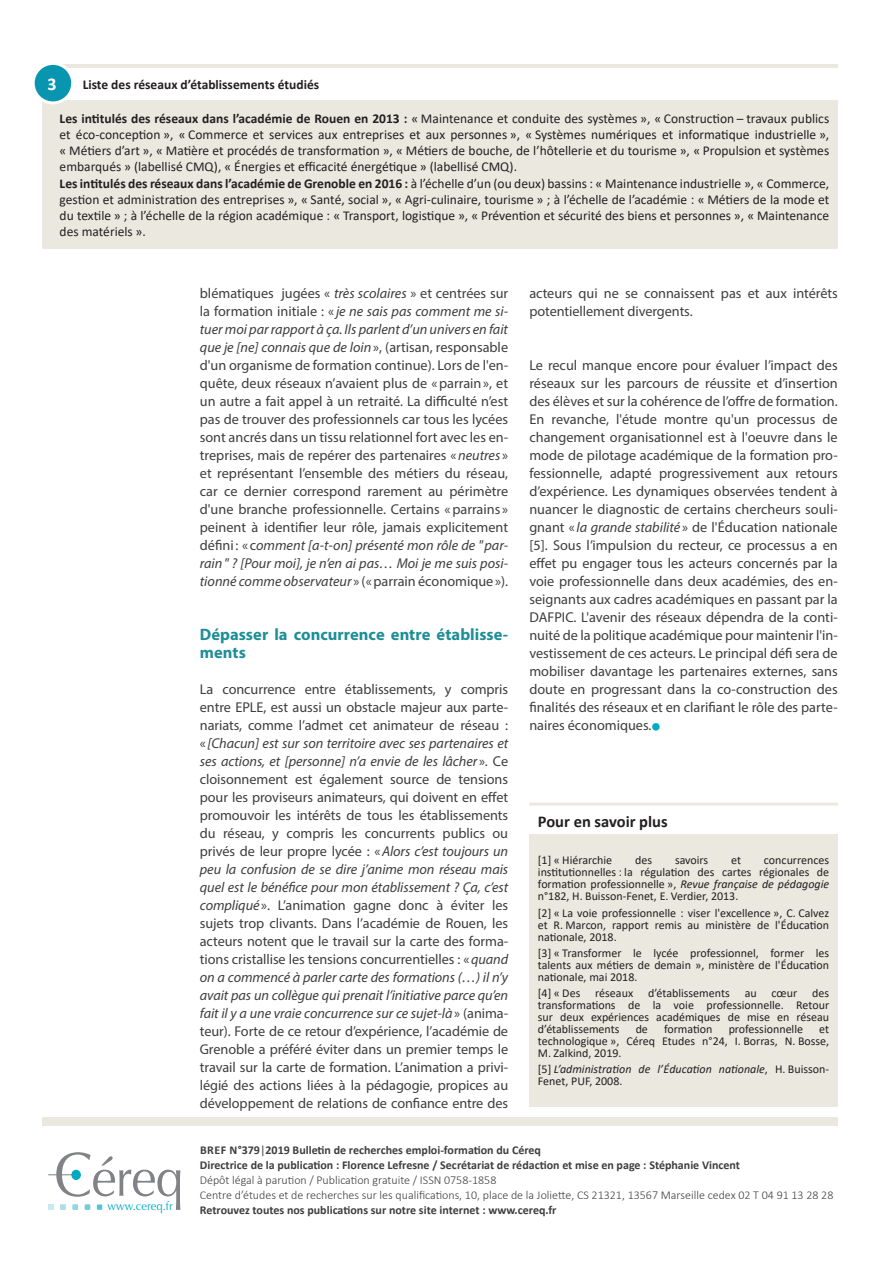
<style>
.page{position:relative;width:893px;height:1263px;background:#fff}
.page>*{position:absolute;margin:0;border:0;box-sizing:border-box;transform-origin:0 0}
.t1{font:62.25px "Optima";color:#808285;scale:.93 1}
.t2{font:53.85px "Optima";color:#808285;scale:.93 1}
.t3{font:28.5px "Minion Pro";color:#00abc1}
.TEXTEENCADRE{font:700 18px "Calibri";color:#fff}
.TEXTE{font:700 16.5px/18px "Myriad Pro";color:#1d8e98}
.ENSAVOIRPLUS_TITRE{font:700 16.5px "Calibri";color:#231f20}
.TEXTE-2{font:14.25px/18px "Myriad Pro";color:#3e3e3f;text-align:justify}
.INTERTITRES{font:14.25px/18px "Myriad Pro";letter-spacing:-.005em;color:#3e3e3f;text-align:justify}
.TEXTEENCADRE-2{font:13.5px/16.2px "Calibri";color:#231f20;text-align:justify}
.TEXTEENCADRE-3{font:700 13.5px "Calibri";color:#231f20}
.BIBLIO{font:12px/12px "Calibri";color:#231f20;text-align:justify}
.t4{font:700 12px "Calibri";color:#3e3e3f}
.t5{font:300 12px "Calibri";color:#3e3e3f}
.BIBLIO-2{font:italic 12px/12px "Calibri";color:#231f20}
.t6{font:12px "Optima";color:#00abc1;scale:.93 1}
.s1{font-weight:700}
.s2{font-style:italic}
.s3{font-weight:400}
.s4{font-style:normal}
</style>
<div class="page">
<svg style="left:48px;top:1174px;width:23px;height:1px"></svg>
<div style="left:71px;top:1170px;width:10px;height:10px;background:#00abc1;border-radius:50%"></div>
<svg style="left:48px;top:1204px;width:6px;height:6px"></svg>
<svg style="left:60px;top:1204px;width:6px;height:6px"></svg>
<svg style="left:72px;top:1204px;width:6px;height:6px"></svg>
<svg style="left:85px;top:1204px;width:5px;height:6px"></svg>
<svg style="left:97px;top:1204px;width:5px;height:6px"></svg>
<div style="left:43px;top:1117px;width:795px;height:9px;background:#ebe8e0"></div>
<div style="left:529px;top:822px;width:309px;height:285px;background:#ebe8e0"></div>
<div style="left:529px;top:808px;width:309px;height:25px;background:#fff"></div>
<hr style="left:529px;top:803px;width:309px;height:3px;background:#ebe8e0">
<div style="left:43px;top:64px;width:795px;height:185px;background:#ebe8e0"></div>
<div style="left:43px;top:68px;width:795px;height:32px;background:#fff"></div>
<div style="left:33px;top:63px;width:40px;height:40px;background:#0895b0;border-radius:50%"></div>
<div style="left:32px;top:62px;width:42px;height:42px;border:3px solid #fff;border-radius:50%"></div>
<p class="TEXTEENCADRE" style="left:47px;top:71px;width:11px">3</p>
<p class="TEXTEENCADRE-3" style="left:83px;top:75px;width:238px">Liste des réseaux d’établissements étudiés</p>
<p class="TEXTEENCADRE-2" style="left:60px;top:110px;width:771px"><span class="s1">Les intitulés des réseaux dans l’académie de Rouen en 2013 :</span> « Maintenance et conduite des systèmes », « Construction – travaux publics et éco-conception », « Commerce et services aux entreprises et aux personnes », « Systèmes numériques et informatique industrielle », « Métiers d’art », « Matière et procédés de transformation », « Métiers de bouche, de l’hôtellerie et du tourisme », « Propulsion et systèmes embarqués » (labellisé CMQ), « Énergies et efficacité énergétique » (labellisé CMQ).</p>
<p class="TEXTEENCADRE-2" style="left:60px;top:175px;width:771px"><span class="s1">Les intitulés des réseaux dans l’académie de Grenoble en 2016 :</span> à l’échelle d’un (ou deux) bassins : « Maintenance industrielle », « Commerce, gestion et administration des entreprises », « Santé, social », « Agri-culinaire, tourisme » ; à l’échelle de l’académie : « Métiers de la mode et du textile » ; à l’échelle de la région académique : « Transport, logistique », « Prévention et sécurité des biens et personnes », « Maintenance des matériels ».</p>
<p class="t1" style="left:54px;top:1138px;width:43px">C</p>
<p class="t2" style="left:91px;top:1146px;width:100px">éreq</p>
<p class="t6" style="left:107px;top:1199px;width:72px">www.cereq.fr</p>
<p class="TEXTE-2" style="left:200px;top:284px;width:310px">blématiques jugées « <span class="s2">très scolaires</span> » et centrées sur la formation initiale : « <span class="s2">je ne sais pas comment me si&shy;tuer moi par rapport à ça. Ils parlent d’un univers en fait que je [ne] connais que de loin</span>», (artisan, responsable d'un organisme de formation continue). Lors de l'en&shy;quête, deux réseaux n’avaient plus de «parrain», et un autre a fait appel à un retraité. La difficulté n’est pas de trouver des professionnels car tous les lycées sont ancrés dans un tissu relationnel fort avec les en&shy;treprises, mais de repérer des partenaires «<span class="s2">neutres</span> » et représentant l’ensemble des métiers du réseau, car ce dernier correspond rarement au périmètre d'une branche professionnelle. Certains «parrains » peinent à identifier leur rôle, jamais explicitement défini : « c<span class="s2">omment [a-t-on] présenté mon rôle de "par&shy;rain" ? [Pour moi], je n’en ai pas… Moi je me suis posi&shy;tionné comme observateur</span> » («parrain économique»).</p>
<p class="TEXTE" style="left:200px;top:625px;width:310px">Dépasser la concurrence entre établisse&shy;ments</p>
<p class="INTERTITRES" style="left:200px;top:680px;width:310px">La concurrence entre établissements, y compris entre EPLE, est aussi un obstacle majeur aux parte&shy;nariats, comme l’admet cet animateur de réseau : « <span class="s2">[Chacun] est sur son territoire avec ses partenaires et ses actions, et [personne] n’a envie de les lâcher</span> ». Ce cloisonnement est également source de tensions pour les proviseurs animateurs, qui doivent en effet promouvoir les intérêts de tous les établissements du réseau, y compris les concurrents publics ou privés de leur propre lycée : «<span class="s2">Alors c’est toujours un peu la confusion de se dire j’anime mon réseau mais quel est le bénéfice pour mon établissement ? Ça, c’est compliqué</span> ». L’animation gagne donc à éviter les sujets trop clivants. Dans l’académie de Rouen, les acteurs notent que le travail sur la carte des forma&shy;tions cristallise les tensions concurrentielles : «<span class="s2">quand on a commencé à parler carte des formations (…) il n’y avait pas un collègue qui prenait l’initiative parce qu’en fait il y a une vraie concurrence sur ce sujet-là</span>» (anima&shy;teur). Forte de ce retour d’expérience, l’académie de Grenoble a préféré éviter dans un premier temps le travail sur la carte de formation. L’animation a privi&shy;légié des actions liées à la pédagogie, propices au développement de relations de confiance entre des</p>
<p class="t4" style="left:200px;top:1142px;width:342px">BREF N°379<span class="s3">|</span>2019 Bulletin de recherches emploi-formation du Céreq</p>
<p class="t4" style="left:200px;top:1157px;width:542px">Directrice de la publication : Florence Lefresne / Secrétariat de rédaction et mise en page : Stéphanie Vincent</p>
<p class="t5" style="left:200px;top:1173px;width:298px">Dépôt légal à parution / Publication gratuite / ISSN 0758-1858</p>
<p class="t5" style="left:200px;top:1188px;width:635px">Centre d’études et de recherches sur les qualifications, 10, place de la Joliette, CS 21321, 13567 Marseille cedex 02 T 04 91 13 28 28</p>
<p class="INTERTITRES" style="left:529px;top:284px;width:310px">acteurs qui ne se connaissent pas et aux intérêts potentiellement divergents.</p>
<p class="TEXTE-2" style="left:529px;top:356px;width:310px">Le recul manque encore pour évaluer l’impact des réseaux sur les parcours de réussite et d’insertion des élèves et sur la cohérence de l’offre de formation.<br>En revanche, l'étude montre qu'un processus de changement organisationnel est à l'oeuvre dans le mode de pilotage académique de la formation pro&shy;fessionnelle, adapté progressivement aux retours d’expérience. Les dynamiques observées tendent à nuancer le diagnostic de certains chercheurs souli&shy;gnant « <span class="s2">la grande stabilité</span> » de l'Éducation nationale [5]. Sous l’impulsion du recteur, ce processus a en effet pu engager tous les acteurs concernés par la voie professionnelle dans deux académies, des en&shy;seignants aux cadres académiques en passant par la DAFPIC. L'avenir des réseaux dépendra de la conti&shy;nuité de la politique académique pour maintenir l'in&shy;vestissement de ces acteurs. Le principal défi sera de mobiliser davantage les partenaires externes, sans doute en progressant dans la co-construction des finalités des réseaux et en clarifiant le rôle des parte&shy;naires économiques.</p>
<p class="t3" style="left:651px;top:705px;width:13px">•</p>
<p class="ENSAVOIRPLUS_TITRE" style="left:538px;top:810px;width:131px">Pour en savoir plus</p>
<p class="BIBLIO" style="left:538px;top:854px;width:76px">[1] « Hiérarchie</p>
<p class="BIBLIO" style="left:635px;top:854px;width:18px">des</p>
<p class="BIBLIO" style="left:675px;top:854px;width:35px">savoirs</p>
<p class="BIBLIO" style="left:731px;top:854px;width:11px">et</p>
<p class="BIBLIO" style="left:538px;top:854px;width:293px;text-indent:226px">concurrences institutionnelles : la régulation des cartes régionales de formation professionnelle », <span class="s2">Revue française de pédagogie </span>n°182, H. Buisson-Fenet, E. Verdier, 2013.</p>
<p class="BIBLIO" style="left:538px;top:906px;width:293px">[2] « La voie professionnelle : viser l'excellence », C. Calvez et R. Marcon, rapport remis au ministère de l'Éducation nationale, 2018.</p>
<p class="BIBLIO" style="left:538px;top:946px;width:293px">[3] « Transformer le lycée professionnel, former les talents aux métiers de demain », ministère de l'Éducation nationale, mai 2018.</p>
<p class="BIBLIO" style="left:538px;top:987px;width:293px">[4] « Des réseaux d’établissements au cœur des transformations de la voie professionnelle. Retour sur deux expériences académiques de mise en réseau d’établissements</p>
<p class="BIBLIO" style="left:636px;top:1023px;width:14px">de</p>
<p class="BIBLIO" style="left:664px;top:1023px;width:50px">formation</p>
<p class="BIBLIO" style="left:729px;top:1023px;width:76px">professionnelle</p>
<p class="BIBLIO" style="left:538px;top:1023px;width:293px;text-indent:281px">et technologique », Céreq Etudes n°24, I. Borras, N. Bosse, M. Zalkind, 2019.</p>
<p class="BIBLIO-2" style="left:538px;top:1063px;width:293px"><span class="s4">[5]</span> L’administration de l’Éducation nationale<span class="s4">, H. Buisson-<br>Fenet, PUF, 2008.</span></p>
<p class="t4" style="left:200px;top:1202px;width:358px">Retrouvez toutes nos publications sur notre site internet : www.cereq.fr</p>
</div>
